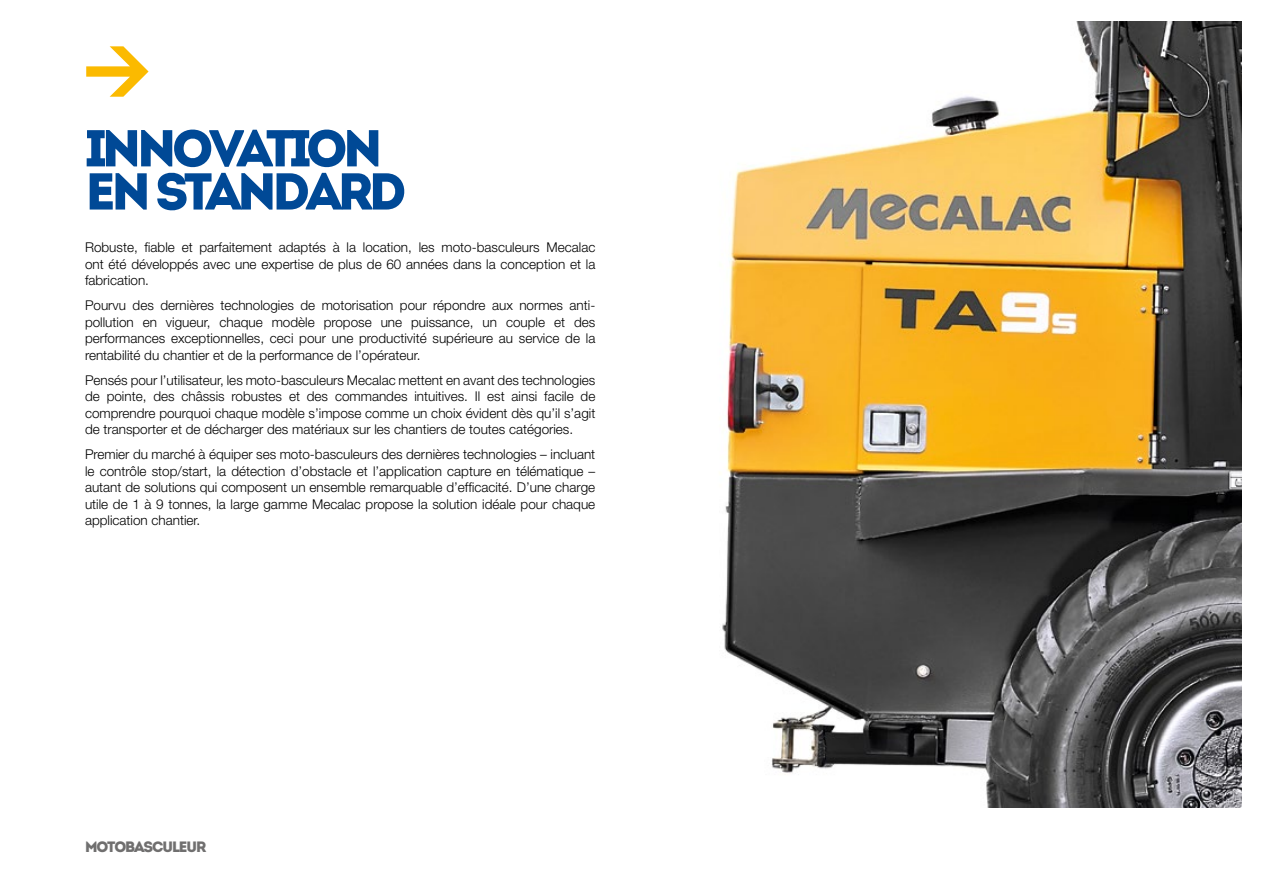
<style>
.page{position:relative;width:1263px;height:893px;background:#fff}
.page>*{position:absolute;margin:0;border:0;box-sizing:border-box;transform-origin:0 0}
.t1{font:51.75px/43.2px "Intro";letter-spacing:-.1em;color:#004996}
.t2{font:900 15px "Intro";letter-spacing:-.07em;color:#706f6f}
.t3{font:300 13.5px/16.5px "Helvetica Neue LT Pro";color:#000;text-align:justify}
</style>
<div class="page">
<img style="left:722px;top:21px;width:520px;height:787px">
<svg style="left:86px;top:46px;width:63px;height:51px"></svg>
<h1 class="t1" style="left:85px;top:127px;width:323px">INNOVATION<br>EN STANDARD</h1>
<p class="t3" style="left:85px;top:239px;width:512px">Robuste, fiable et parfaitement adaptés à la location, les moto-basculeurs Mecalac ont été développés avec une expertise de plus de 60 années dans la conception et la fabrication.</p>
<p class="t3" style="left:85px;top:297px;width:512px">Pourvu des dernières technologies de motorisation pour répondre aux normes anti&shy;pollution en vigueur, chaque modèle propose une puissance, un couple et des performances exceptionnelles, ceci pour une productivité supérieure au service de la rentabilité du chantier et de la performance de l’opérateur.</p>
<p class="t3" style="left:85px;top:371px;width:512px">Pensés pour l’utilisateur, les moto-basculeurs Mecalac mettent en avant des technologies de pointe, des châssis robustes et des commandes intuitives. Il est ainsi facile de comprendre pourquoi chaque modèle s’impose comme un choix évident dès qu’il s’agit de transporter et de décharger des matériaux sur les chantiers de toutes catégories.</p>
<p class="t3" style="left:85px;top:446px;width:512px">Premier du marché à équiper ses moto-basculeurs des dernières technologies – incluant le contrôle stop/start, la détection d’obstacle et l’application capture en télématique – autant de solutions qui composent un ensemble remarquable d’efficacité. D’une charge utile de 1 à 9 tonnes, la large gamme Mecalac propose la solution idéale pour chaque application chantier.</p>
<p class="t2" style="left:85px;top:837px;width:123px">MOTOBASCULEUR</p>
</div>
